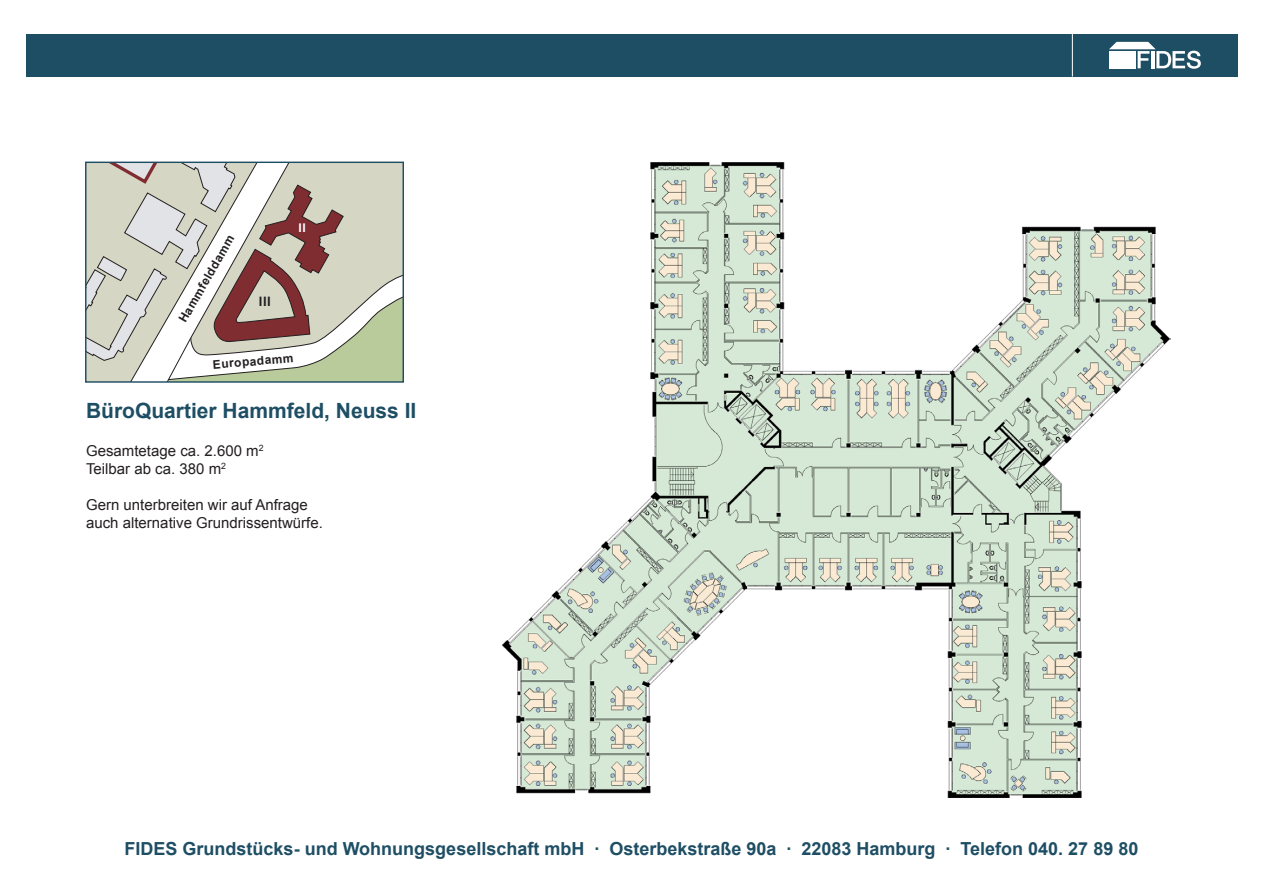
<style>
.page{position:relative;width:1263px;height:893px;background:#fff}
.page>*{position:absolute;margin:0;border:0;box-sizing:border-box;transform-origin:0 0}
.t1{font:700 21px "Arial";color:#1e4e64}
.t2{font:700 18px "Arial";color:#1e4e64}
.t3{font:15px/18px "Arial";color:#231f20}
.t4{font:700 13.05px "Arial";color:#231f20}
.t5{font:700 12px "Arial";color:#231f20}
.t6{font:700 12px "Arial";color:#fff}
</style>
<div class="page">
<div style="left:26px;top:34px;width:1211px;height:43px;background:#1e4e64"></div>
<hr style="left:1072px;top:34px;width:1px;height:43px;background:#fff">
<svg style="left:1109px;top:42px;width:92px;height:27px"></svg>
<img style="left:502px;top:162px;width:668px;height:636px">
<svg style="left:337px;top:164px;width:65px;height:217px;background:#cfd4bc"></svg>
<svg style="left:87px;top:164px;width:250px;height:217px"></svg>
<div style="left:85px;top:162px;width:319px;height:221px;border:1px solid #1e4e64"></div>
<p class="t5" style="left:176px;top:318px;width:100px;rotate:-60deg">Hammfelddamm</p>
<p class="t4" style="left:259px;top:294px;width:13px">III</p>
<p class="t6" style="left:298px;top:221px;width:9px">II</p>
<p class="t5" style="left:212px;top:358px;width:82px;rotate:-5deg">Europadamm</p>
<p class="t1" style="left:86px;top:399px;width:332px">BüroQuartier Hammfeld, Neuss II</p>
<p class="t3" style="left:86px;top:442px;width:179px">Gesamtetage ca. 2.600 m<sup>2</sup></p>
<p class="t3" style="left:86px;top:460px;width:141px">Teilbar ab ca. 380 m<sup>2</sup></p>
<p class="t3" style="left:86px;top:496px;width:238px">Gern unterbreiten wir auf Anfrage auch alternative Grundrissentwürfe.</p>
<p class="t2" style="left:125px;top:839px;width:1015px">FIDES Grundstücks- und Wohnungsgesellschaft mbH · Osterbekstraße 90a · 22083 Hamburg · Telefon 040. 27 89 80</p>
</div>
